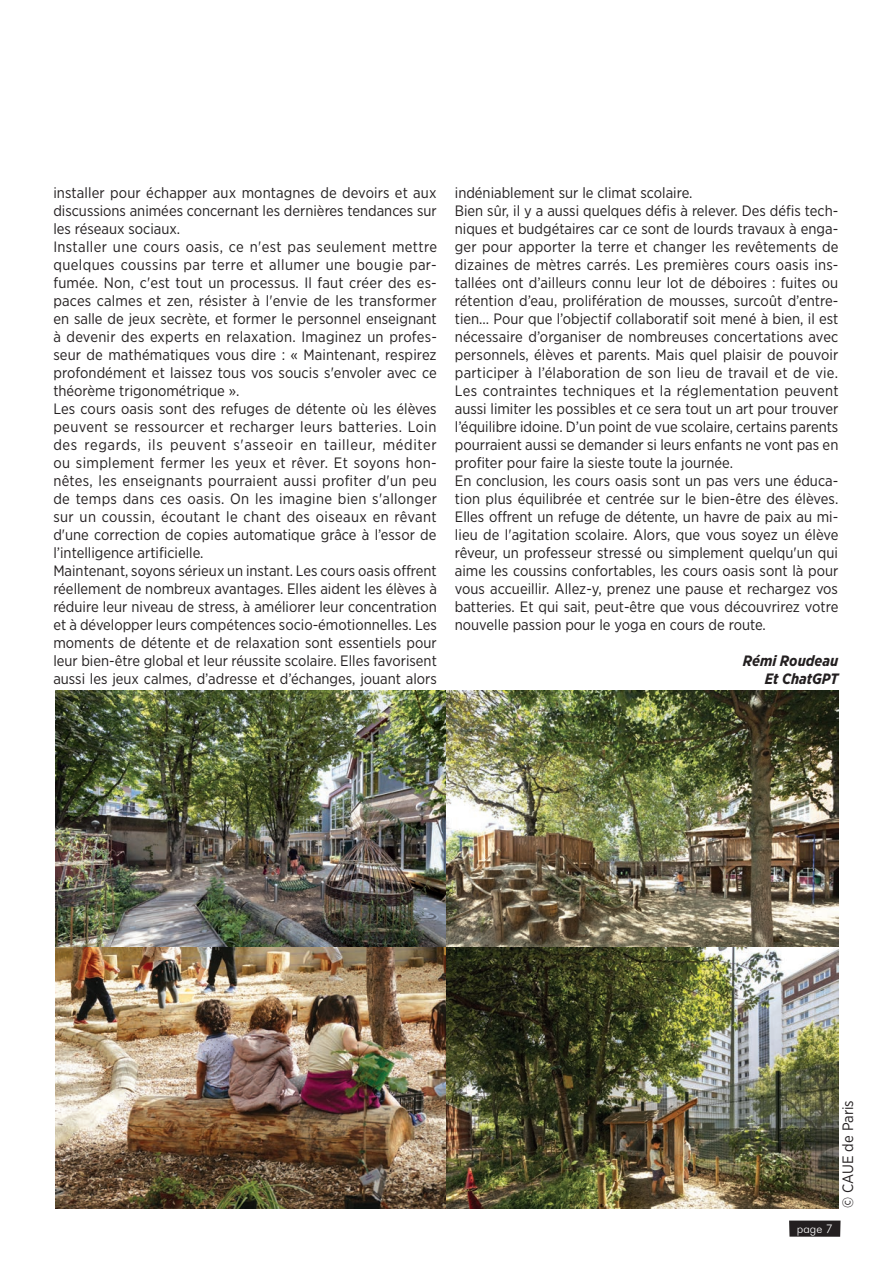
<style>
.page{position:relative;width:893px;height:1263px;background:#fff}
.page>*{position:absolute;margin:0;border:0;box-sizing:border-box;transform-origin:0 0}
.t1{font:15px/18px "Gotham Narrow";color:#231f20}
.t2{font:italic 700 15px/18px "Gotham Narrow";color:#231f20;text-align:right}
.t3{font:300 12px "Futura BT";color:#fff}
</style>
<div class="page">
<div style="left:789px;top:1220px;width:51px;height:17px;background:#231f20"></div>
<img style="left:55px;top:691px;width:783px;height:256px">
<img style="left:55px;top:947px;width:783px;height:261px">
<p class="t1" style="left:53px;top:183px;width:385px">installer pour échapper aux montagnes de devoirs et aux discussions animées concernant les dernières tendances sur les réseaux sociaux.<br>Installer une cours oasis, ce n'est pas seulement mettre quelques coussins par terre et allumer une bougie par&shy;fumée. Non, c'est tout un processus. Il faut créer des es&shy;paces calmes et zen, résister à l'envie de les transformer en salle de jeux secrète, et former le personnel enseignant à devenir des experts en relaxation. Imaginez un profes&shy;seur de mathématiques vous dire : « Maintenant, respirez profondément et laissez tous vos soucis s'envoler avec ce théorème trigonométrique ».<br>Les cours oasis sont des refuges de détente où les élèves peuvent se ressourcer et recharger leurs batteries. Loin des regards, ils peuvent s'asseoir en tailleur, méditer ou simplement fermer les yeux et rêver. Et soyons hon&shy;nêtes, les enseignants pourraient aussi profiter d'un peu de temps dans ces oasis. On les imagine bien s'allonger sur un coussin, écoutant le chant des oiseaux en rêvant d'une correction de copies automatique grâce à l’essor de l’intelligence artificielle.<br>Maintenant, soyons sérieux un instant. Les cours oasis offrent réellement de nombreux avantages. Elles aident les élèves à réduire leur niveau de stress, à améliorer leur concentration et à développer leurs compétences socio-émotionnelles. Les moments de détente et de relaxation sont essentiels pour leur bien-être global et leur réussite scolaire. Elles favorisent aussi les jeux calmes, d’adresse et d’échanges, jouant alors</p>
<p class="t1" style="left:455px;top:183px;width:385px">indéniablement sur le climat scolaire.<br>Bien sûr, il y a aussi quelques défis à relever. Des défis tech&shy;niques et budgétaires car ce sont de lourds travaux à enga&shy;ger pour apporter la terre et changer les revêtements de dizaines de mètres carrés. Les premières cours oasis ins&shy;tallées ont d’ailleurs connu leur lot de déboires : fuites ou rétention d’eau, prolifération de mousses, surcoût d’entre&shy;tien… Pour que l’objectif collaboratif soit mené à bien, il est nécessaire d’organiser de nombreuses concertations avec personnels, élèves et parents. Mais quel plaisir de pouvoir participer à l’élaboration de son lieu de travail et de vie.<br>Les contraintes techniques et la réglementation peuvent aussi limiter les possibles et ce sera tout un art pour trouver l’équilibre idoine. D’un point de vue scolaire, certains parents pourraient aussi se demander si leurs enfants ne vont pas en profiter pour faire la sieste toute la journée.<br>En conclusion, les cours oasis sont un pas vers une éduca&shy;tion plus équilibrée et centrée sur le bien-être des élèves.<br>Elles offrent un refuge de détente, un havre de paix au mi&shy;lieu de l'agitation scolaire. Alors, que vous soyez un élève rêveur, un professeur stressé ou simplement quelqu'un qui aime les coussins confortables, les cours oasis sont là pour vous accueillir. Allez-y, prenez une pause et rechargez vos batteries. Et qui sait, peut-être que vous découvrirez votre nouvelle passion pour le yoga en cours de route.</p>
<p class="t2" style="left:743px;top:652px;width:97px">Rémi Roudeau<br>Et ChatGPT</p>
<p class="t3" style="left:797px;top:1222px;width:37px">page 7</p>
<p class="t1" style="left:839px;top:1208px;width:109px;rotate:-90deg">© CAUE de Paris</p>
</div>
